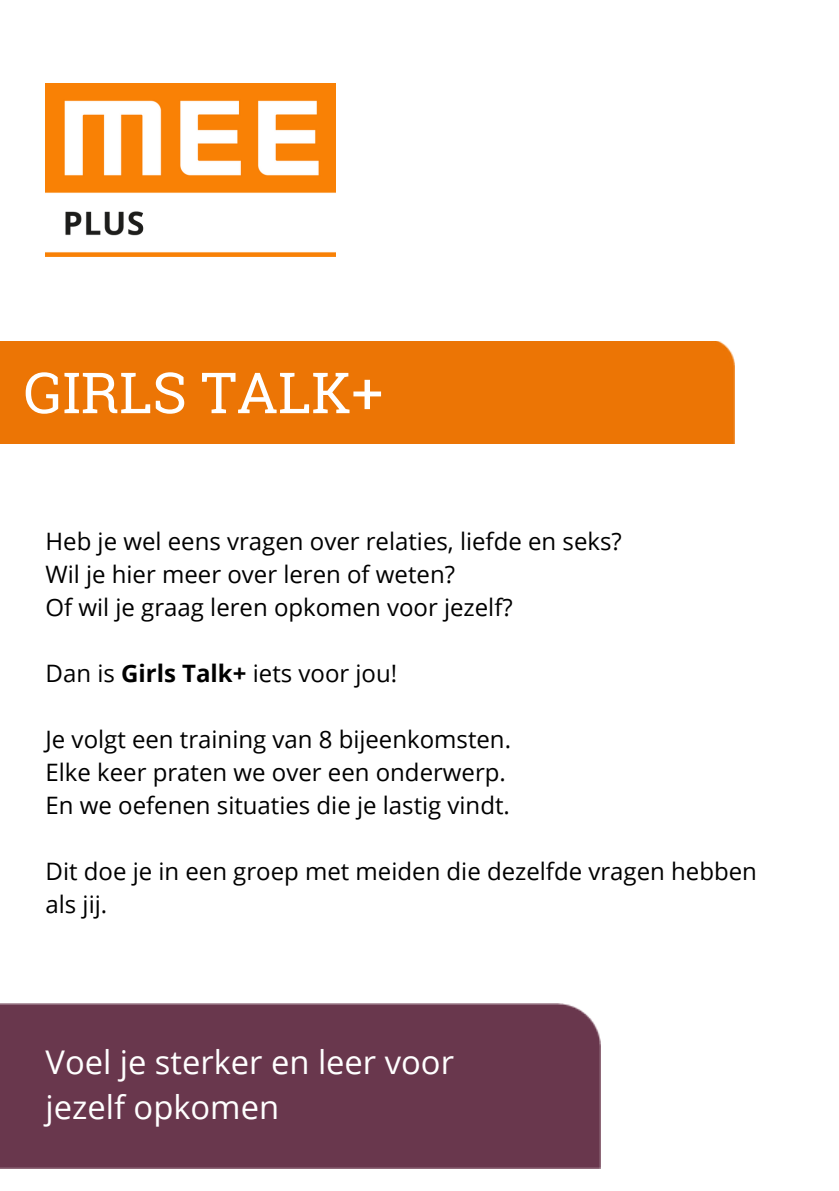
<style>
.page{position:relative;width:839px;height:1191px;background:#fff}
.page>*{position:absolute;margin:0;border:0;box-sizing:border-box;transform-origin:0 0}
.t1{font:56.6px "Roboto Slab";color:#fff}
.t2{font:32.6px/45px "Open Sans";color:#fff}
.t3{font:24px/33px "Open Sans";color:#000}
.s1{font-weight:700}
</style>
<div class="page">
<img style="left:46px;top:84px;width:289px;height:172px">
<div style="left:0;top:1003px;width:600px;height:165px;background:#69374d"></div>
<div style="left:0;top:341px;width:734px;height:102px;background:#ec7505"></div>
<p class="t1" style="left:24px;top:354px;width:360px">GIRLS TALK+</p>
<p class="t3" style="left:46px;top:525px;width:577px">Heb je wel eens vragen over relaties, liefde en seks?</p>
<p class="t3" style="left:46px;top:558px;width:411px">Wil je hier meer over leren of weten?</p>
<p class="t3" style="left:46px;top:591px;width:468px">Of wil je graag leren opkomen voor jezelf?</p>
<p class="t3" style="left:46px;top:657px;width:353px">Dan is <span class="s1">Girls Talk+</span> iets voor jou!</p>
<p class="t3" style="left:46px;top:723px;width:467px">Je volgt een training van 8 bijeenkomsten.</p>
<p class="t3" style="left:46px;top:756px;width:462px">Elke keer praten we over een onderwerp.</p>
<p class="t3" style="left:46px;top:789px;width:466px">En we oefenen situaties die je lastig vindt.</p>
<p class="t3" style="left:46px;top:855px;width:712px">Dit doe je in een groep met meiden die dezelfde vragen hebben als jij.</p>
<h2 class="t2" style="left:46px;top:1038px;width:410px">Voel je sterker en leer voor jezelf opkomen</h2>
</div>
